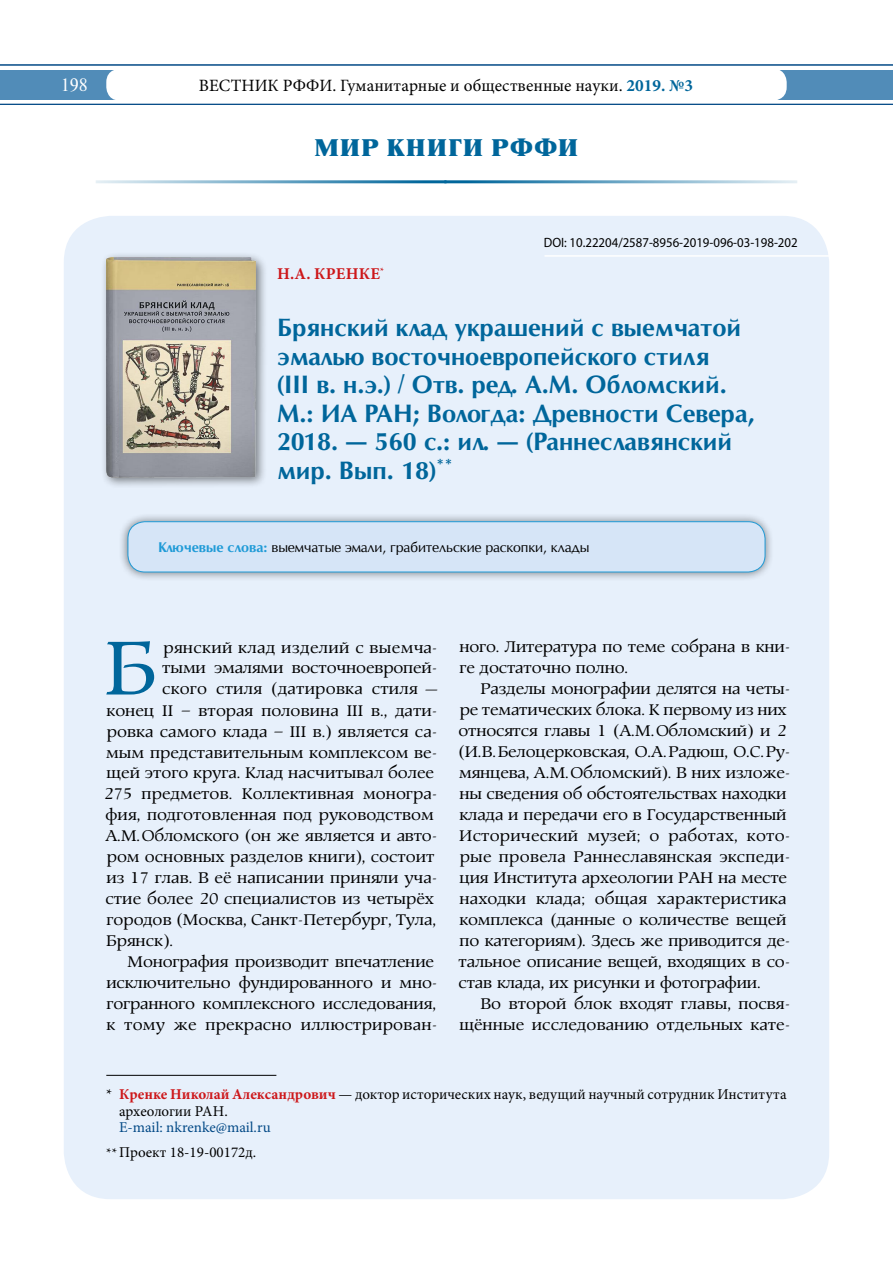
<style>
.page{position:relative;width:893px;height:1263px;background:#fff}
.page>*{position:absolute;margin:0;border:0;box-sizing:border-box;transform-origin:0 0}
.t1{font:85.35px "Prospect C";color:#00669b}
.t2{font:700 24px/28.5px "Opium New C";color:#00669b}
.t3{font:24px "Newton XC";letter-spacing:.05em;color:#00669b}
.t4{font:18px "Newton C";color:#fff}
.t5{font:17.25px/21px "Prospect C";letter-spacing:-.01em;color:#000}
.t6{font:17.25px "Prospect C";letter-spacing:.01em;color:#000}
.t7{font:17.25px "Minion Pro";color:#000}
.t8{font:17.25px "Prospect C";letter-spacing:.02em;color:#000}
.t9{font:700 16.5px "Minion Pro";letter-spacing:.01em;color:#cd171a}
.t10{font:15px/16.5px "Minion Pro";color:#000}
.t11{font:15px/25px "Minion Pro";color:#024986}
.t12{font:13.5px "Opium New C";letter-spacing:-.01em;color:#000}
.t13{font:13.5px "Myriad Pro";color:#000;scale:.95 1}
.s1{font-weight:700;color:#00669b}
.s2{font-weight:700;color:#209bd7}
.s3{font-weight:700;color:#cd171a}
.s4{font-size:13.5px;color:#000}
.s5{color:#000}
</style>
<div class="page">
<div style="left:0;top:70px;width:893px;height:30px;background:#518cb8"></div>
<div style="left:106px;top:69px;width:681px;height:32px;background:#fff;border-radius:14px"></div>
<hr style="left:0;top:65px;width:893px;height:1px;background:#024986">
<hr style="left:0;top:104px;width:893px;height:1px;background:#024986">
<div style="left:64px;top:216px;width:765px;height:983px;background:#e7f0fb;border-radius:47px"></div>
<hr style="left:96px;top:180px;width:350px;height:3px;background:#00669b">
<hr style="left:444px;top:180px;width:353px;height:3px;background:#00669b">
<hr style="left:544px;top:255px;width:285px;height:2px;background:#fff">
<div style="left:100px;top:252px;width:168px;height:237px;background:#000;opacity:.5"></div>
<img style="left:106px;top:258px;width:150px;height:221px">
<div style="left:118px;top:512px;width:656px;height:69px;background:#000;opacity:.5"></div>
<div style="left:128px;top:522px;width:637px;height:50px;background:#d6e5f7;border-radius:17px"></div>
<div style="left:128px;top:521px;width:637px;height:51px;border:1px solid #209bd7;border-radius:17px"></div>
<hr style="left:106px;top:1075px;width:170px;height:1px;background:#000">
<p class="t4" style="left:61px;top:75px;width:28px">198</p>
<p class="t7" style="left:199px;top:74px;width:496px">ВЕСТНИК РФФИ. Гуманитарные и общественные науки. <span class="s1">2019. №3</span></p>
<h2 class="t3" style="left:315px;top:134px;width:265px">МИР КНИГИ РФФИ</h2>
<p class="t13" style="left:544px;top:234px;width:269px">DOI: 10.22204/2587-8956-2019-096-03-198-202</p>
<p class="t9" style="left:277px;top:262px;width:108px">Н.А. КРЕНКЕ<sup>*</sup></p>
<h2 class="t2" style="left:277px;top:314px;width:479px">Брянский клад украшений с выемчатой эмалью восточноевропейского стиля<br>(III в. н.э.) / Отв. ред. А.М. Обломский.<br>М.: ИА РАН; Вологда: Древности Севера, 2018. — 560 с.: ил. — (Раннеславянский мир. Вып. 18)<sup>**</sup></h2>
<p class="t12" style="left:158px;top:539px;width:433px"><span class="s2">Ключевые слова:</span> выемчатые эмали, грабительские раскопки, клады</p>
<h1 class="t1" style="left:104px;top:621px;width:54px">Б</h1>
<p class="t8" style="left:163px;top:638px;width:275px">рянский клад изделий с выемча-</p>
<p class="t5" style="left:162px;top:658px;width:277px">тыми эмалями восточноевропей-</p>
<p class="t6" style="left:162px;top:680px;width:277px">ского стиля (датировка стиля —</p>
<p class="t5" style="left:106px;top:700px;width:332px">конец II – вторая половина III в., дати-</p>
<p class="t5" style="left:107px;top:721px;width:332px">ровка самого клада – III в.) является са-</p>
<p class="t5" style="left:106px;top:742px;width:333px">мым представительным комплексом ве-</p>
<p class="t5" style="left:106px;top:763px;width:329px">щей этого круга. Клад насчитывал более</p>
<p class="t5" style="left:104px;top:784px;width:335px">275 предметов. Коллективная моногра-</p>
<p class="t5" style="left:106px;top:805px;width:330px">фия, подготовленная под руководством</p>
<p class="t5" style="left:105px;top:826px;width:333px">А.М.Обломского (он же является и авто-</p>
<p class="t5" style="left:107px;top:847px;width:329px">ром основных разделов книги), состоит</p>
<p class="t5" style="left:106px;top:868px;width:332px">из 17 глав. В её написании приняли уча-</p>
<p class="t5" style="left:106px;top:889px;width:330px">стие более 20 специалистов из четырёх</p>
<p class="t5" style="left:106px;top:910px;width:331px">городов (Москва, Санкт-Петербург, Тула,</p>
<p class="t5" style="left:106px;top:931px;width:68px">Брянск).</p>
<p class="t5" style="left:127px;top:952px;width:308px">Монография производит впечатление</p>
<p class="t5" style="left:106px;top:973px;width:332px">исключительно фундированного и мно-</p>
<p class="t5" style="left:106px;top:994px;width:331px">гогранного комплексного исследования,</p>
<p class="t6" style="left:106px;top:1015px;width:330px">к тому же прекрасно иллюстрирован-</p>
<p class="t5" style="left:459px;top:637px;width:332px">ного. Литература по теме собрана в кни&shy;ге достаточно полно.</p>
<p class="t5" style="left:458px;top:679px;width:333px;text-indent:22px">Разделы монографии делятся на четы&shy;ре тематических блока. К первому из них относятся главы 1 (А.М.Обломский) и 2 (И.В.Белоцерковская, О.А.Радюш, О.С.Ру&shy;мянцева, А.М.Обломский). В них изложе&shy;ны сведения об обстоятельствах находки клада и передачи его в Государственный Исторический музей; о работах, кото&shy;рые провела Раннеславянская экспеди&shy;ция Института археологии РАН на месте находки клада; общая характеристика комплекса (данные о количестве вещей по категориям). Здесь же приводится де&shy;тальное описание вещей, входящих в со&shy;став клада, их рисунки и фотографии.</p>
<p class="t5" style="left:459px;top:994px;width:332px;text-align:right">Во второй блок входят главы, посвя&shy;щённые исследованию отдельных кате-</p>
<p class="t10" style="left:119px;top:1086px;width:669px;text-indent:-13px">* <span class="s3">Кренке Николай Александрович</span> — доктор исторических наук, ведущий научный сотрудник Института археологии РАН.</p>
<p class="t11" style="left:106px;top:1115px;width:166px;text-indent:13px">E-mail: nkrenke@mail.ru <span class="s4">**</span><span class="s5">Проект 18-19-00172д.</span></p>
</div>
